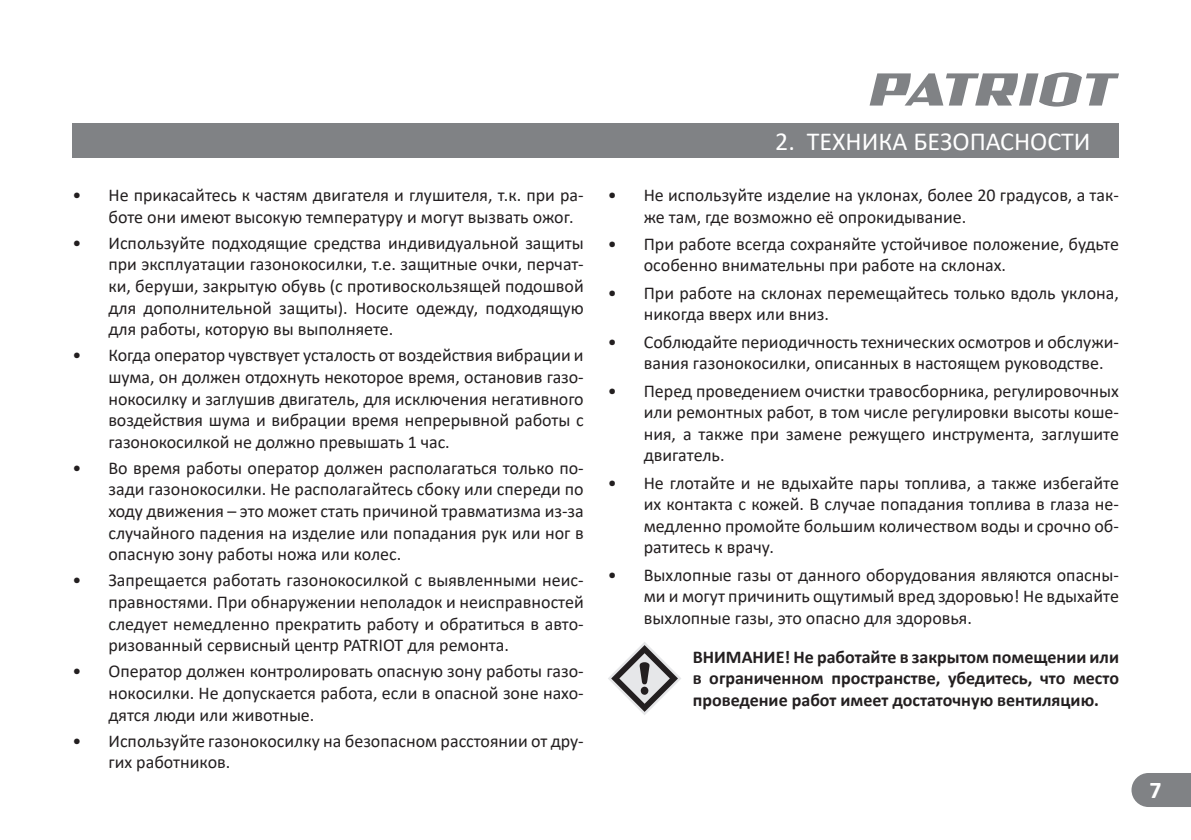
<style>
.page{position:relative;width:1191px;height:840px;background:#fff}
.page>*{position:absolute;margin:0;border:0;box-sizing:border-box;transform-origin:0 0}
.t1{font:26px "Calibri";color:#fff}
.t2{font:700 24px "Calibri";color:#fff}
.t3{font:18px/21.6px "Calibri";color:#231f20;text-align:justify}
.t4{font:700 18px/21.6px "Calibri";color:#231f20;text-align:justify}
</style>
<div class="page">
<svg style="left:870px;top:72px;width:249px;height:35px"></svg>
<div style="left:72px;top:123px;width:1047px;height:34px;background:#808285"></div>
<svg style="left:1131px;top:773px;width:60px;height:34px;background:#888a8d"></svg>
<svg style="left:608px;top:642px;width:73px;height:73px"></svg>
<p class="t3" style="left:108px;top:184px;width:477px;text-indent:-36px">• Не прикасайтесь к частям двигателя и глушителя, т.к. при ра&shy;боте они имеют высокую температуру и могут вызвать ожог.</p>
<p class="t3" style="left:108px;top:231px;width:477px;text-indent:-36px">• Используйте подходящие средства индивидуальной защиты при эксплуатации газонокосилки, т.е. защитные очки, перчат&shy;ки, беруши, закрытую обувь (с противоскользящей подошвой для дополнительной защиты). Носите одежду, подходящую для работы, которую вы выполняете.</p>
<p class="t3" style="left:108px;top:344px;width:477px;text-indent:-36px">• Когда оператор чувствует усталость от воздействия вибрации и шума, он должен отдохнуть некоторое время, остановив газо&shy;нокосилку и заглушив двигатель, для исключения негативного воздействия шума и вибрации время непрерывной работы с газонокосилкой не должно превышать 1 час.</p>
<p class="t3" style="left:108px;top:457px;width:477px;text-indent:-36px">• Во время работы оператор должен располагаться только по&shy;зади газонокосилки. Не располагайтесь сбоку или спереди по ходу движения – это может стать причиной травматизма из-за случайного падения на изделие или попадания рук или ног в опасную зону работы ножа или колес.</p>
<p class="t3" style="left:108px;top:569px;width:477px;text-indent:-36px">• Запрещается работать газонокосилкой с выявленными неис&shy;правностями. При обнаружении неполадок и неисправностей следует немедленно прекратить работу и обратиться в авто&shy;ризованный сервисный центр PATRIOT для ремонта.</p>
<p class="t3" style="left:108px;top:660px;width:477px;text-indent:-36px">• Оператор должен контролировать опасную зону работы газо&shy;нокосилки. Не допускается работа, если в опасной зоне нахо&shy;дятся люди или животные.</p>
<p class="t3" style="left:108px;top:729px;width:477px;text-indent:-36px">• Используйте газонокосилку на безопасном расстоянии от дру&shy;гих работников.</p>
<h1 class="t1" style="left:775px;top:123px;width:317px">2. ТЕХНИКА БЕЗОПАСНОСТИ</h1>
<p class="t3" style="left:644px;top:184px;width:477px;text-indent:-36px">• Не используйте изделие на уклонах, более 20 градусов, а так&shy;же там, где возможно её опрокидывание.</p>
<p class="t3" style="left:644px;top:233px;width:477px;text-indent:-36px">• При работе всегда сохраняйте устойчивое положение, будьте особенно внимательны при работе на склонах.</p>
<p class="t3" style="left:644px;top:281px;width:477px;text-indent:-36px">• При работе на склонах перемещайтесь только вдоль уклона, никогда вверх или вниз.</p>
<p class="t3" style="left:644px;top:330px;width:477px;text-indent:-36px">• Соблюдайте периодичность технических осмотров и обслужи&shy;вания газонокосилки, описанных в настоящем руководстве.</p>
<p class="t3" style="left:644px;top:379px;width:477px;text-indent:-36px">• Перед проведением очистки травосборника, регулировочных или ремонтных работ, в том числе регулировки высоты коше&shy;ния, а также при замене режущего инструмента, заглушите двигатель.</p>
<p class="t3" style="left:644px;top:471px;width:477px;text-indent:-36px">• Не глотайте и не вдыхайте пары топлива, а также избегайте их контакта с кожей. В случае попадания топлива в глаза не&shy;медленно промойте большим количеством воды и срочно об&shy;ратитесь к врачу.</p>
<p class="t3" style="left:644px;top:563px;width:477px;text-indent:-36px">• Выхлопные газы от данного оборудования являются опасны&shy;ми и могут причинить ощутимый вред здоровью! Не вдыхайте выхлопные газы, это опасно для здоровья.</p>
<p class="t4" style="left:693px;top:645px;width:428px">ВНИМАНИЕ! Не работайте в закрытом помещении или в ограниченном пространстве, убедитесь, что место проведение работ имеет достаточную вентиляцию.</p>
<h2 class="t2" style="left:1149px;top:773px;width:14px">7</h2>
</div>
